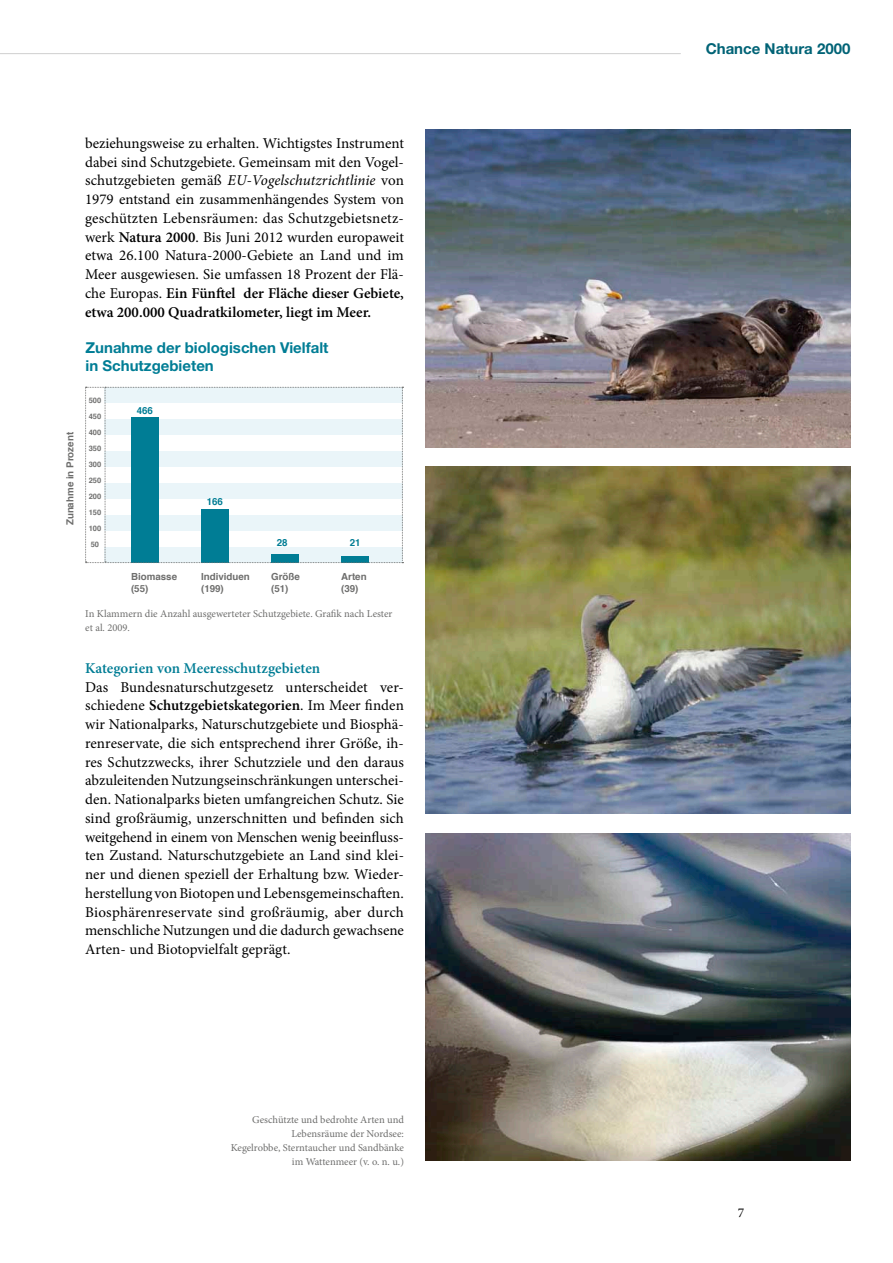
<style>
.page{position:relative;width:893px;height:1263px;background:#fff}
.page>*{position:absolute;margin:0;border:0;box-sizing:border-box;transform-origin:0 0}
.t1{font:15px/18.8px "Minion Pro";letter-spacing:.005em;color:#000;text-align:justify}
.t2{font:700 15px/18px "Helvetica Neue";color:#007d95}
.t3{font:600 15px "Minion Pro";color:#007d95}
.t4{font:700 15px "Helvetica Neue";color:#006376}
.t5{font:13.5px "Minion Pro";color:#000}
.t6{font:10.5px/14.1px "Minion Pro";color:#6e6e6d;text-align:right}
.t7{font:700 9.75px/11.7px "Helvetica";color:#6e6e6d}
.t8{font:700 9.75px "Helvetica";color:#007d95}
.t9{font:700 7.5px/16px "Helvetica";color:#6e6e6d;text-align:justify}
.s1{font-style:italic}
.s2{font-weight:600}
</style>
<div class="page">
<img style="left:425px;top:467px;width:425px;height:347px">
<img style="left:425px;top:833px;width:425px;height:327px">
<img style="left:425px;top:130px;width:425px;height:318px">
<hr style="left:0;top:53px;width:681px;height:1px;background:#cfcfd0">
<svg style="left:85px;top:387px;width:318px;height:176px"></svg>
<p class="t7" style="left:64px;top:525px;width:95px;rotate:-90deg">Zunahme in Prozent</p>
<p class="t1" style="left:85px;top:134px;width:320px">beziehungsweise zu erhalten. Wichtigstes Instrument dabei sind Schutzgebiete. Gemeinsam mit den Vogel&shy;schutzgebieten gemäß <span class="s1">EU-Vogelschutzrichtlinie</span> von 1979 entstand ein zusammenhängendes System von geschützten Lebensräumen: das Schutzgebietsnetz&shy;werk <span class="s2">Natura 2000</span>. Bis Juni 2012 wurden europaweit etwa 26.100 Natura-2000-Gebiete an Land und im Meer ausgewiesen. Sie umfassen 18 Prozent der Flä&shy;che Europas. <span class="s2">Ein Fünftel der Fläche dieser Gebiete, etwa 200.000 Quadratkilometer, liegt im Meer.</span></p>
<p class="t2" style="left:86px;top:338px;width:244px">Zunahme der biologischen Vielfalt in Schutzgebieten</p>
<p class="t9" style="left:89px;top:393px;width:14px">500<br>450<br>400<br>350<br>300<br>250<br>200<br>150<br>100<br>50</p>
<p class="t8" style="left:137px;top:403px;width:18px">466</p>
<p class="t8" style="left:207px;top:493px;width:18px">166</p>
<p class="t8" style="left:277px;top:535px;width:12px">28</p>
<p class="t8" style="left:350px;top:535px;width:12px">21</p>
<p class="t7" style="left:131px;top:571px;width:48px">Biomasse (55)</p>
<p class="t7" style="left:201px;top:571px;width:50px">Individuen (199)</p>
<p class="t7" style="left:271px;top:571px;width:30px">Größe (51)</p>
<p class="t7" style="left:341px;top:571px;width:27px">Arten (39)</p>
<p class="t6" style="left:85px;top:606px;width:309px;text-align:left">In Klammern die Anzahl ausgewerteter Schutzgebiete. Grafik nach Lester et al. 2009.</p>
<p class="t3" style="left:85px;top:658px;width:237px">Kategorien von Meeresschutzgebieten</p>
<p class="t1" style="left:85px;top:677px;width:320px">Das Bundesnaturschutzgesetz unterscheidet ver&shy;schiedene <span class="s2">Schutzgebietskategorien</span>. Im Meer finden wir Nationalparks, Naturschutzgebiete und Biosphä&shy;renreservate, die sich entsprechend ihrer Größe, ih&shy;res Schutzzwecks, ihrer Schutzziele und den daraus abzuleitenden Nutzungseinschränkungen unterschei&shy;den. Nationalparks bieten umfangreichen Schutz. Sie sind großräumig, unzerschnitten und befinden sich weitgehend in einem von Menschen wenig beeinfluss&shy;ten Zustand. Naturschutzgebiete an Land sind klei&shy;ner und dienen speziell der Erhaltung bzw. Wieder&shy;herstellung von Biotopen und Lebensgemeinschaften.<br>Biosphärenreservate sind großräumig, aber durch menschliche Nutzungen und die dadurch gewachsene Arten- und Biotopvielfalt geprägt.</p>
<p class="t6" style="left:231px;top:1112px;width:175px">Geschützte und bedrohte Arten und<br>Lebensräume der Nordsee:<br>Kegelrobbe, Sterntaucher und Sandbänke im Wattenmeer (v. o. n. u.)</p>
<p class="t4" style="left:706px;top:39px;width:146px">Chance Natura 2000</p>
<p class="t5" style="left:738px;top:1203px;width:8px">7</p>
</div>
